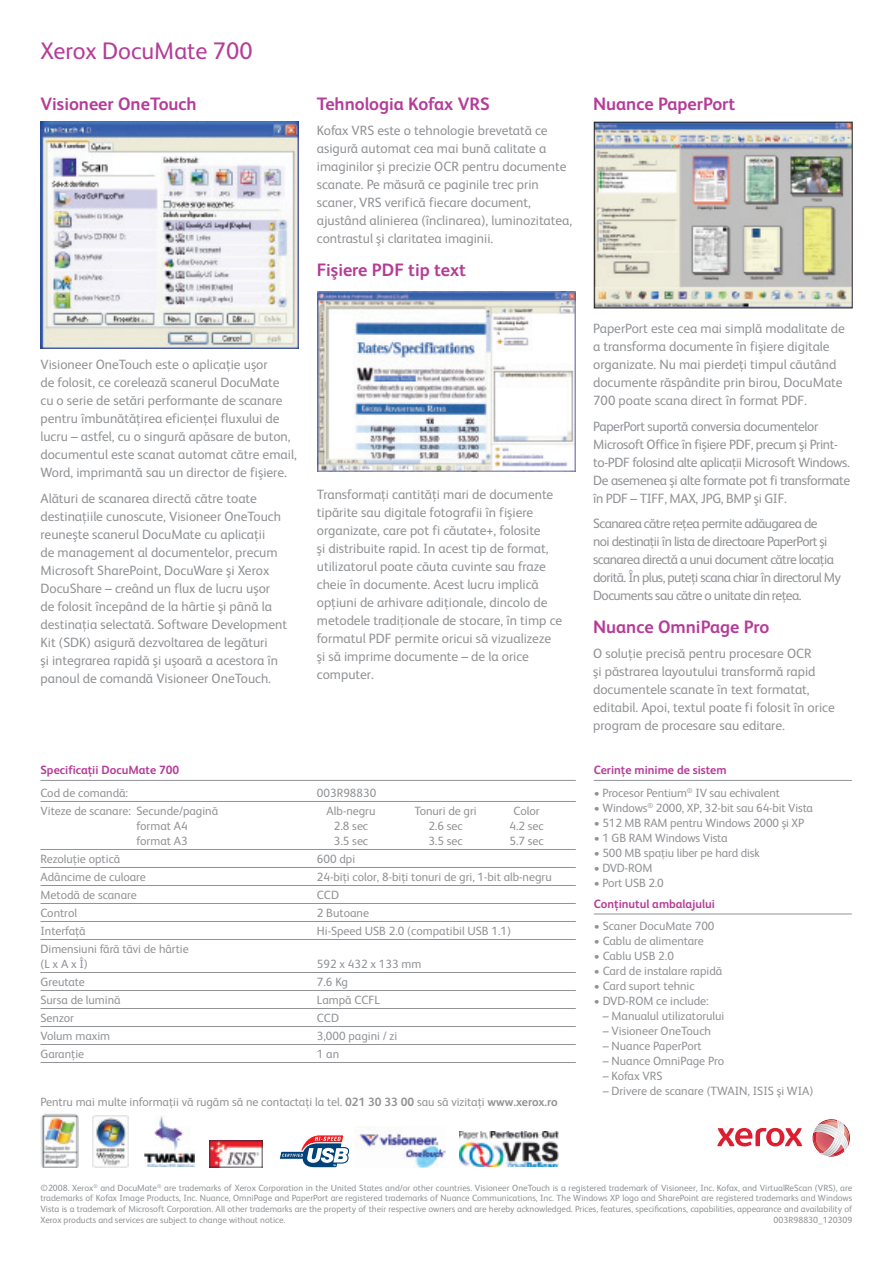
<style>
.page{position:relative;width:893px;height:1263px;background:#fff}
.page>*{position:absolute;margin:0;border:0;box-sizing:border-box;transform-origin:0 0}
.t1{font:24px "Xerox Sans";color:#b53c97}
.t2{font:700 18px "Xerox Sans";color:#b53c97}
.t3{font:13.5px/18px "Xerox Sans";color:#919396}
.t4{font:13.5px/18px "Xerox Sans";letter-spacing:-.04em;color:#919396}
.t5{font:13.5px/18px "Xerox Sans";letter-spacing:-.025em;color:#919396}
.t6{font:12px/15px "Xerox Sans";color:#919396}
.t7{font:700 12px "Xerox Sans";color:#b53c97}
.t8{font:9px/10.5px "Xerox Sans";color:#919396;text-align:justify}
.s1{font-weight:700}
</style>
<div class="page">
<svg style="left:717px;top:1128px;width:85px;height:18px"></svg>
<svg style="left:813px;top:1119px;width:37px;height:37px"></svg>
<img style="left:822px;top:1120px;width:19px;height:35px">
<hr style="left:594px;top:780px;width:258px;height:1px;background:#919396">
<hr style="left:594px;top:914px;width:258px;height:1px;background:#919396">
<hr style="left:40px;top:780px;width:536px;height:1px;background:#919396">
<hr style="left:40px;top:801px;width:536px;height:1px;background:#919396">
<hr style="left:40px;top:849px;width:536px;height:1px;background:#919396">
<hr style="left:40px;top:867px;width:536px;height:1px;background:#919396">
<hr style="left:40px;top:885px;width:536px;height:1px;background:#919396">
<hr style="left:40px;top:903px;width:536px;height:1px;background:#919396">
<hr style="left:40px;top:921px;width:536px;height:1px;background:#919396">
<hr style="left:40px;top:939px;width:536px;height:1px;background:#919396">
<hr style="left:40px;top:972px;width:536px;height:1px;background:#919396">
<hr style="left:40px;top:990px;width:536px;height:1px;background:#919396">
<hr style="left:40px;top:1008px;width:536px;height:1px;background:#919396">
<hr style="left:40px;top:1026px;width:536px;height:1px;background:#919396">
<hr style="left:40px;top:1044px;width:536px;height:1px;background:#919396">
<hr style="left:40px;top:1062px;width:536px;height:1px;background:#919396">
<img style="left:40px;top:122px;width:258px;height:226px">
<img style="left:317px;top:292px;width:259px;height:180px">
<img style="left:596px;top:124px;width:254px;height:182px">
<div style="left:594px;top:122px;width:258px;height:186px;border:1px solid #231f20"></div>
<img style="left:144px;top:1116px;width:51px;height:50px">
<svg style="left:279px;top:1135px;width:71px;height:32px"></svg>
<img style="left:209px;top:1141px;width:54px;height:27px">
<img style="left:40px;top:1113px;width:38px;height:55px">
<img style="left:93px;top:1115px;width:35px;height:52px">
<img style="left:359px;top:1127px;width:86px;height:41px">
<img style="left:460px;top:1131px;width:99px;height:35px">
<h1 class="t1" style="left:40px;top:35px;width:214px">Xerox DocuMate 700</h1>
<h2 class="t2" style="left:40px;top:91px;width:158px">Visioneer OneTouch</h2>
<h2 class="t2" style="left:317px;top:91px;width:174px">Tehnologia Kofax VRS</h2>
<p class="t3" style="left:317px;top:121px;width:257px">Kofax VRS este o tehnologie brevetată ce asigură automat cea mai bună calitate a imaginilor şi precizie OCR pentru documente scanate. Pe măsură ce paginile trec prin scaner, VRS verifică fiecare document, ajustând alinierea (înclinarea), luminozitatea, contrastul şi claritatea imaginii.</p>
<h2 class="t2" style="left:317px;top:257px;width:151px">Fişiere PDF tip text</h2>
<p class="t3" style="left:40px;top:355px;width:258px">Visioneer OneTouch este o aplicaţie uşor<br>de folosit, ce corelează scanerul DocuMate<br>cu o serie de setări performante de scanare pentru îmbunătăţirea eficienţei fluxului de lucru – astfel, cu o singură apăsare de buton, documentul este scanat automat către email, Word, imprimantă sau un director de fişiere.</p>
<p class="t3" style="left:40px;top:488px;width:248px">Alături de scanarea directă către toate destinaţiile cunoscute, Visioneer OneTouch reuneşte scanerul DocuMate cu aplicaţii<br>de management al documentelor, precum Microsoft SharePoint, DocuWare şi Xerox DocuShare – creând un flux de lucru uşor de folosit începând de la hârtie şi până la destinaţia selectată. Software Development Kit (SDK) asigură dezvoltarea de legături<br>şi integrarea rapidă şi uşoară a acestora în panoul de comandă Visioneer OneTouch.</p>
<p class="t3" style="left:317px;top:485px;width:247px">Transformaţi cantităţi mari de documente tipărite sau digitale fotografii în fişiere organizate, care pot fi căutate+, folosite<br>şi distribuite rapid. In acest tip de format, utilizatorul poate căuta cuvinte sau fraze cheie în documente. Acest lucru implică opţiuni de arhivare adiţionale, dincolo de metodele tradiţionale de stocare, în timp ce formatul PDF permite oricui să vizualizeze şi să imprime documente – de la orice computer.</p>
<p class="t7" style="left:40px;top:762px;width:140px">Specificaţii DocuMate 700</p>
<p class="t6" style="left:40px;top:784px;width:89px">Cod de comandă:</p>
<p class="t6" style="left:317px;top:784px;width:61px">003R98830</p>
<p class="t6" style="left:40px;top:802px;width:179px">Viteze de scanare: Secunde/pagină</p>
<p class="t6" style="left:327px;top:802px;width:50px">Alb-negru</p>
<p class="t6" style="left:414px;top:802px;width:64px">Tonuri de gri</p>
<p class="t6" style="left:514px;top:802px;width:27px">Color</p>
<p class="t6" style="left:137px;top:817px;width:53px">format A4</p>
<p class="t6" style="left:334px;top:817px;width:36px">2.8 sec</p>
<p class="t6" style="left:428px;top:817px;width:36px">2.6 sec</p>
<p class="t6" style="left:509px;top:817px;width:36px">4.2 sec</p>
<p class="t6" style="left:137px;top:832px;width:53px">format A3</p>
<p class="t6" style="left:334px;top:832px;width:36px">3.5 sec</p>
<p class="t6" style="left:428px;top:832px;width:36px">3.5 sec</p>
<p class="t6" style="left:509px;top:832px;width:36px">5.7 sec</p>
<p class="t6" style="left:40px;top:850px;width:81px">Rezoluţie optică</p>
<p class="t6" style="left:317px;top:850px;width:40px">600 dpi</p>
<p class="t6" style="left:40px;top:868px;width:107px">Adâncime de culoare</p>
<p class="t6" style="left:317px;top:868px;width:236px">24-biţi color, 8-biţi tonuri de gri, 1-bit alb-negru</p>
<p class="t6" style="left:40px;top:886px;width:98px">Metodă de scanare</p>
<p class="t6" style="left:317px;top:886px;width:24px">CCD</p>
<p class="t6" style="left:40px;top:904px;width:38px">Control</p>
<p class="t6" style="left:317px;top:904px;width:54px">2 Butoane</p>
<p class="t6" style="left:40px;top:922px;width:47px">Interfaţă</p>
<p class="t6" style="left:317px;top:922px;width:196px">Hi-Speed USB 2.0 (compatibil USB 1.1)</p>
<p class="t6" style="left:40px;top:940px;width:150px">Dimensiuni fără tăvi de hârtie (L x A x Î)</p>
<p class="t6" style="left:317px;top:955px;width:106px">592 x 432 x 133 mm</p>
<p class="t6" style="left:40px;top:973px;width:46px">Greutate</p>
<p class="t6" style="left:317px;top:973px;width:33px">7.6 Kg</p>
<p class="t6" style="left:40px;top:991px;width:82px">Sursa de lumină</p>
<p class="t6" style="left:317px;top:991px;width:65px">Lampă CCFL</p>
<p class="t6" style="left:40px;top:1009px;width:35px">Senzor</p>
<p class="t6" style="left:317px;top:1009px;width:24px">CCD</p>
<p class="t6" style="left:40px;top:1027px;width:71px">Volum maxim</p>
<p class="t6" style="left:317px;top:1027px;width:82px">3,000 pagini / zi</p>
<p class="t6" style="left:40px;top:1045px;width:45px">Garanţie</p>
<p class="t6" style="left:317px;top:1045px;width:24px">1 an</p>
<p class="t6" style="left:40px;top:1093px;width:519px">Pentru mai multe informaţii vă rugăm să ne contactaţi la tel. <span class="s1">021 30 33 00</span> sau să vizitaţi <span class="s1">www.xerox.ro</span></p>
<h2 class="t2" style="left:593px;top:91px;width:144px">Nuance PaperPort</h2>
<p class="t3" style="left:593px;top:319px;width:253px">PaperPort este cea mai simplă modalitate de a transforma documente în fişiere digitale organizate. Nu mai pierdeţi timpul căutând documente răspândite prin birou, DocuMate 700 poate scana direct în format PDF.</p>
<p class="t5" style="left:593px;top:417px;width:258px">PaperPort suportă conversia documentelor Microsoft Office în fişiere PDF, precum şi Print&shy;to-PDF folosind alte aplicaţii Microsoft Windows.<br>De asemenea şi alte formate pot fi transformate în PDF – TIFF, MAX, JPG, BMP şi GIF.</p>
<p class="t4" style="left:593px;top:514px;width:249px">Scanarea către reţea permite adăugarea de<br>noi destinaţii în lista de directoare PaperPort şi scanarea directă a unui document către locaţia dorită. În plus, puteţi scana chiar în directorul My Documents sau către o unitate din reţea.</p>
<h2 class="t2" style="left:593px;top:614px;width:178px">Nuance OmniPage Pro</h2>
<p class="t3" style="left:593px;top:644px;width:243px">O soluţie precisă pentru procesare OCR<br>şi păstrarea layoutului transformă rapid documentele scanate în text formatat, editabil. Apoi, textul poate fi folosit în orice program de procesare sau editare.</p>
<p class="t7" style="left:594px;top:762px;width:134px">Cerinţe minime de sistem</p>
<p class="t6" style="left:594px;top:784px;width:188px">• Procesor Pentium<sup>®</sup> IV sau echivalent</p>
<p class="t6" style="left:594px;top:799px;width:221px">• Windows<sup>®</sup> 2000, XP, 32-bit sau 64-bit Vista</p>
<p class="t6" style="left:594px;top:814px;width:212px">• 512 MB RAM pentru Windows 2000 şi XP</p>
<p class="t6" style="left:594px;top:829px;width:135px">• 1 GB RAM Windows Vista</p>
<p class="t6" style="left:594px;top:844px;width:167px">• 500 MB spaţiu liber pe hard disk</p>
<p class="t6" style="left:594px;top:859px;width:60px">• DVD-ROM</p>
<p class="t6" style="left:594px;top:874px;width:71px">• Port USB 2.0</p>
<p class="t7" style="left:594px;top:895px;width:123px">Conţinutul ambalajului</p>
<p class="t6" style="left:594px;top:918px;width:122px">• Scaner DocuMate 700</p>
<p class="t6" style="left:594px;top:933px;width:112px">• Cablu de alimentare</p>
<p class="t6" style="left:594px;top:948px;width:82px">• Cablu USB 2.0</p>
<p class="t6" style="left:594px;top:963px;width:130px">• Card de instalare rapidă</p>
<p class="t6" style="left:594px;top:978px;width:102px">• Card suport tehnic</p>
<p class="t6" style="left:594px;top:993px;width:116px">• DVD-ROM ce include:</p>
<p class="t6" style="left:603px;top:1008px;width:123px">– Manualul utilizatorului</p>
<p class="t6" style="left:603px;top:1023px;width:110px">– Visioneer OneTouch</p>
<p class="t6" style="left:603px;top:1038px;width:101px">– Nuance PaperPort</p>
<p class="t6" style="left:603px;top:1053px;width:123px">– Nuance OmniPage Pro</p>
<p class="t6" style="left:603px;top:1068px;width:61px">– Kofax VRS</p>
<p class="t6" style="left:603px;top:1083px;width:212px">– Drivere de scanare (TWAIN, ISIS şi WIA)</p>
<p class="t8" style="left:40px;top:1182px;width:813px">©2008. Xerox<sup>®</sup> and DocuMate<sup>®</sup> are trademarks of Xerox Corporation in the United States and/or other countries. Visioneer OneTouch is a registered trademark of Visioneer, Inc. Kofax, and VirtualReScan (VRS), are trademarks of Kofax Image Products, Inc. Nuance, OmniPage and PaperPort are registered trademarks of Nuance Communications, Inc. The Windows XP logo and SharePoint are registered trademarks and Windows Vista is a trademark of Microsoft Corporation. All other trademarks are the property of their respective owners and are hereby acknowledged. Prices, features, specifications, capabilities, appearance and availability of Xerox products and services are subject to change without notice.</p>
<p class="t8" style="left:774px;top:1214px;width:80px">003R98830_120309</p>
</div>
